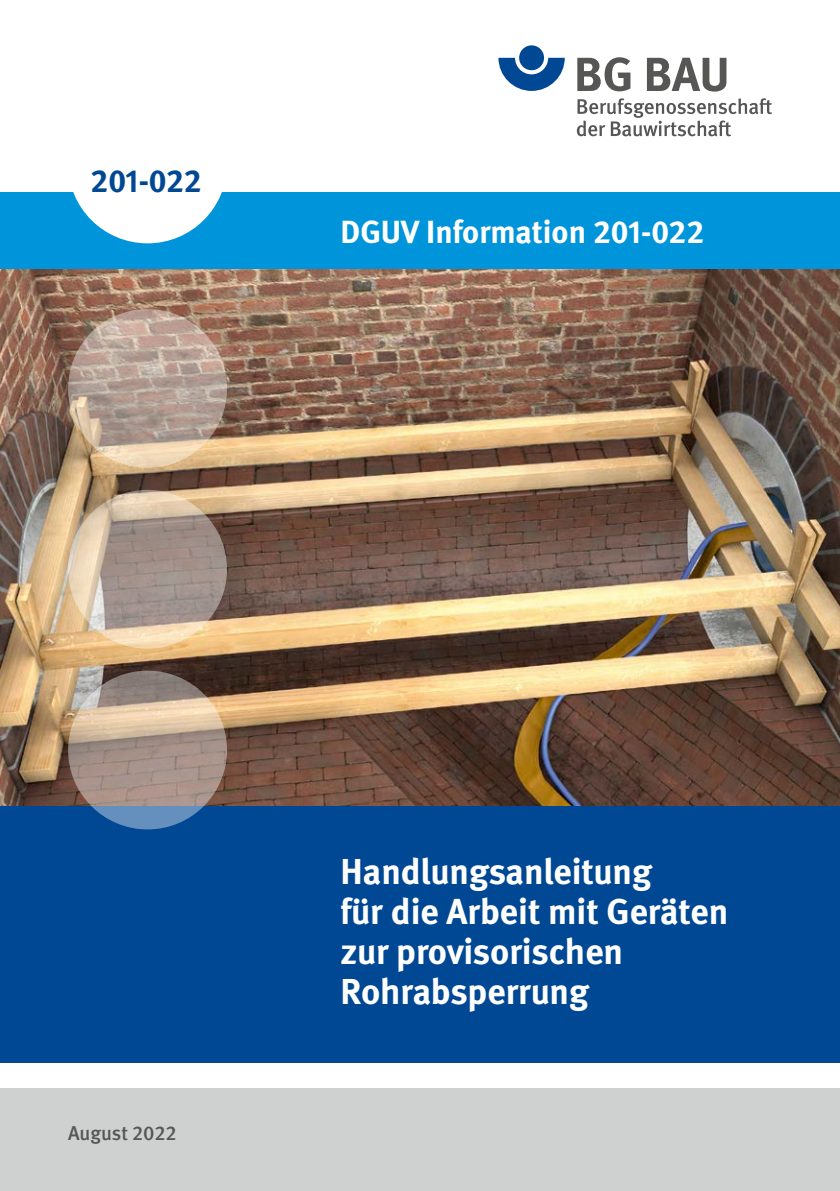
<style>
.page{position:relative;width:840px;height:1191px;background:#fff}
.page>*{position:absolute;margin:0;border:0;box-sizing:border-box;transform-origin:0 0}
.U1_bis_U4_Seite3_Titel{font:700 36px/40px "DGUV Meta";color:#fff}
.U1_bis_U4_Seite3_BestNr_Balken{font:700 32px "DGUV Meta";color:#fff}
.t1{font:700 32px "DGUV Meta";letter-spacing:-.01em;color:#004893}
.U1_bis_U4_Seite3_Ausgabe{font:500 20px "DGUV Meta";color:#565655}
</style>
<div class="page">
<img style="left:0;top:269px;width:839px;height:537px">
<div style="left:0;top:1088px;width:839px;height:103px;background:#cfd0d0"></div>
<div style="left:0;top:806px;width:839px;height:256px;background:#004893"></div>
<div style="left:0;top:192px;width:839px;height:77px;background:#0095db"></div>
<svg style="left:68px;top:309px;width:159px;height:159px;background:#bea99c"></svg>
<svg style="left:68px;top:490px;width:159px;height:158px;background:#b9a89a"></svg>
<svg style="left:68px;top:670px;width:159px;height:159px;background:#aa9b93"></svg>
<div style="left:68px;top:85px;width:159px;height:158px;background:#fff;border-radius:50%"></div>
<svg style="left:498px;top:58px;width:66px;height:33px"></svg>
<div style="left:519px;top:45px;width:24px;height:25px;background:#004893;border-radius:50%"></div>
<svg style="left:577px;top:57px;width:53px;height:34px"></svg>
<svg style="left:647px;top:58px;width:79px;height:34px"></svg>
<svg style="left:576px;top:98px;width:195px;height:38px"></svg>
<p class="t1" style="left:90px;top:162px;width:113px">201-022</p>
<p class="U1_bis_U4_Seite3_BestNr_Balken" style="left:340px;top:212px;width:365px">DGUV Information 201-022</p>
<p class="U1_bis_U4_Seite3_Ausgabe" style="left:68px;top:1121px;width:110px">August 2022</p>
<h1 class="U1_bis_U4_Seite3_Titel" style="left:340px;top:852px;width:389px">Handlungsanleitung<br>für die Arbeit mit Geräten zur provisorischen<br>Rohrabsperrung</h1>
</div>
